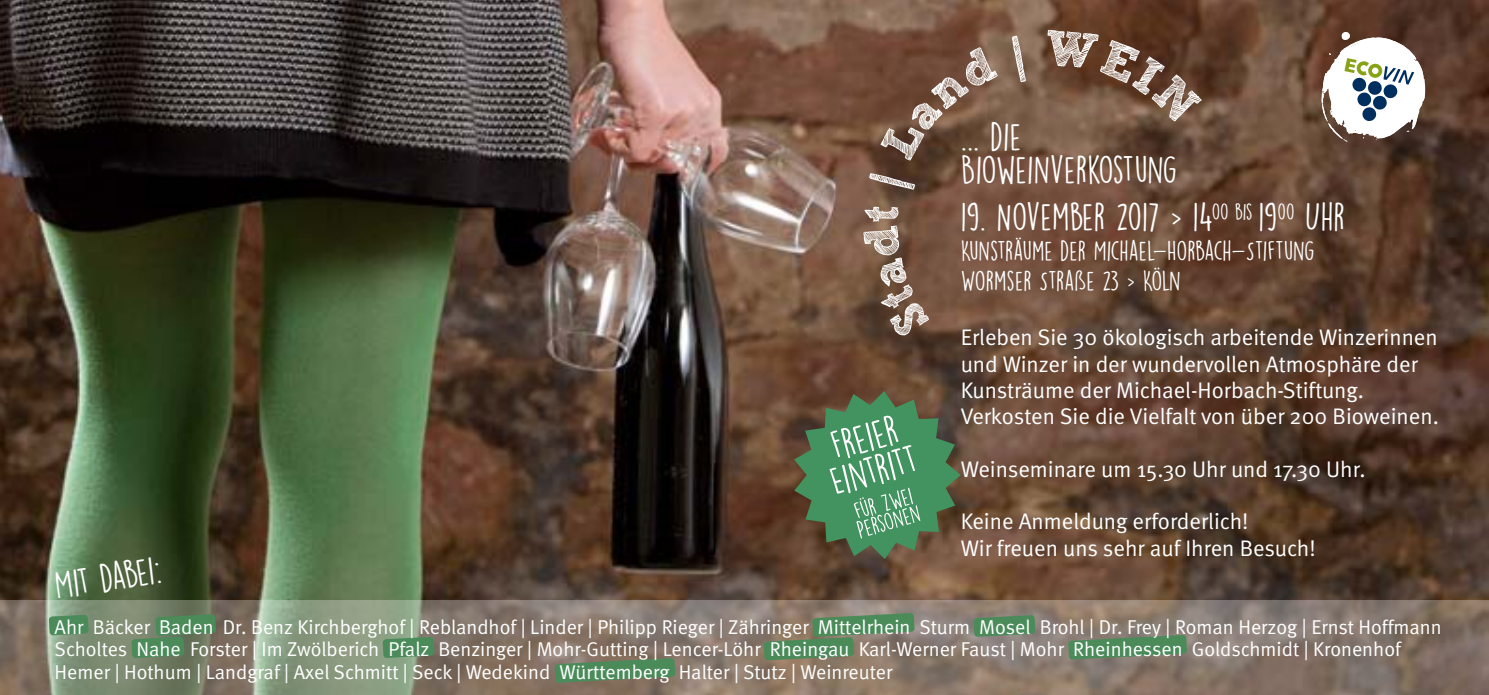
<style>
.page{position:relative;width:1489px;height:695px;background:#fff}
.page>*{position:absolute;margin:0;border:0;box-sizing:border-box;transform-origin:0 0}
.t1{font:35px/32.5px "DK Lemon Yellow Sun";color:#fff}
.t2{font:25px/30px "DK Lemon Yellow Sun";color:#fff}
.t3{font:22.5px/26.2px "Meta Normal CE";color:#fff}
.t4{font:20px/22.5px "Meta Normal CE";color:#fff}
</style>
<div class="page">
<img style="left:0;top:0;width:1488px;height:600px">
<svg style="left:1321px;top:30px;width:104px;height:112px"></svg>
<svg style="left:863px;top:30px;width:338px;height:305px;background:#775846"></svg>
<svg style="left:794px;top:391px;width:166px;height:168px;background:#597f5b"></svg>
<svg style="left:0;top:600px;width:1488px;height:94px;background:#867d6e"></svg>
<svg style="left:49px;top:614px;width:40px;height:21px"></svg>
<svg style="left:131px;top:614px;width:85px;height:44px;background:#5d845f"></svg>
<svg style="left:1068px;top:634px;width:118px;height:25px;background:#5a8760"></svg>
<svg style="left:554px;top:657px;width:121px;height:25px;background:#5a845c"></svg>
<svg style="left:382px;top:636px;width:52px;height:22px"></svg>
<svg style="left:973px;top:615px;width:62px;height:21px"></svg>
<svg style="left:763px;top:612px;width:151px;height:48px;background:#6b8262"></svg>
<h1 class="t1" style="left:960px;top:121px;width:218px">... DIE<br>BIOWEINVERKOSTUNG</h1>
<h1 class="t1" style="left:960px;top:200px;width:386px">19. NOVEMBER 2017 › 14<sup>00</sup> <sup>BIS</sup> 19<sup>00</sup> UHR</h1>
<p class="t2" style="left:960px;top:236px;width:355px">KUNSTRÄUME DER MICHAEL-HORBACH-STIFTUNG<br>WORMSER STRAßE 23 › KÖLN</p>
<p class="t3" style="left:960px;top:325px;width:479px">Erleben Sie 30 ökologisch arbeitende Winzerinnen und Winzer in der wundervollen Atmosphäre der Kunsträume der Michael-Horbach-Stiftung.<br>Verkosten Sie die Vielfalt von über 200 Bioweinen.</p>
<p class="t3" style="left:960px;top:456px;width:406px">Weinseminare um 15.30 Uhr und 17.30 Uhr.</p>
<p class="t3" style="left:960px;top:508px;width:356px">Keine Anmeldung erforderlich!<br>Wir freuen uns sehr auf Ihren Besuch!</p>
<h1 class="t1" style="left:52px;top:569px;width:109px;rotate:-9deg">MIT DABEI:</h1>
<p class="t4" style="left:55px;top:615px;width:1388px">Ahr Bäcker Baden Dr. Benz Kirchberghof | Reblandhof | Linder | Philipp Rieger | Zähringer Mittelrhein Sturm Mosel Brohl | Dr. Frey | Roman Herzog | Ernst Hoffmann<br>Scholtes Nahe Forster | Im Zwölberich Pfalz Benzinger | Mohr-Gutting | Lencer-Löhr Rheingau Karl-Werner Faust | Mohr Rheinhessen Goldschmidt | Kronenhof<br>Hemer | Hothum | Landgraf | Axel Schmitt | Seck | Wedekind Württemberg Halter | Stutz | Weinreuter</p>
</div>
